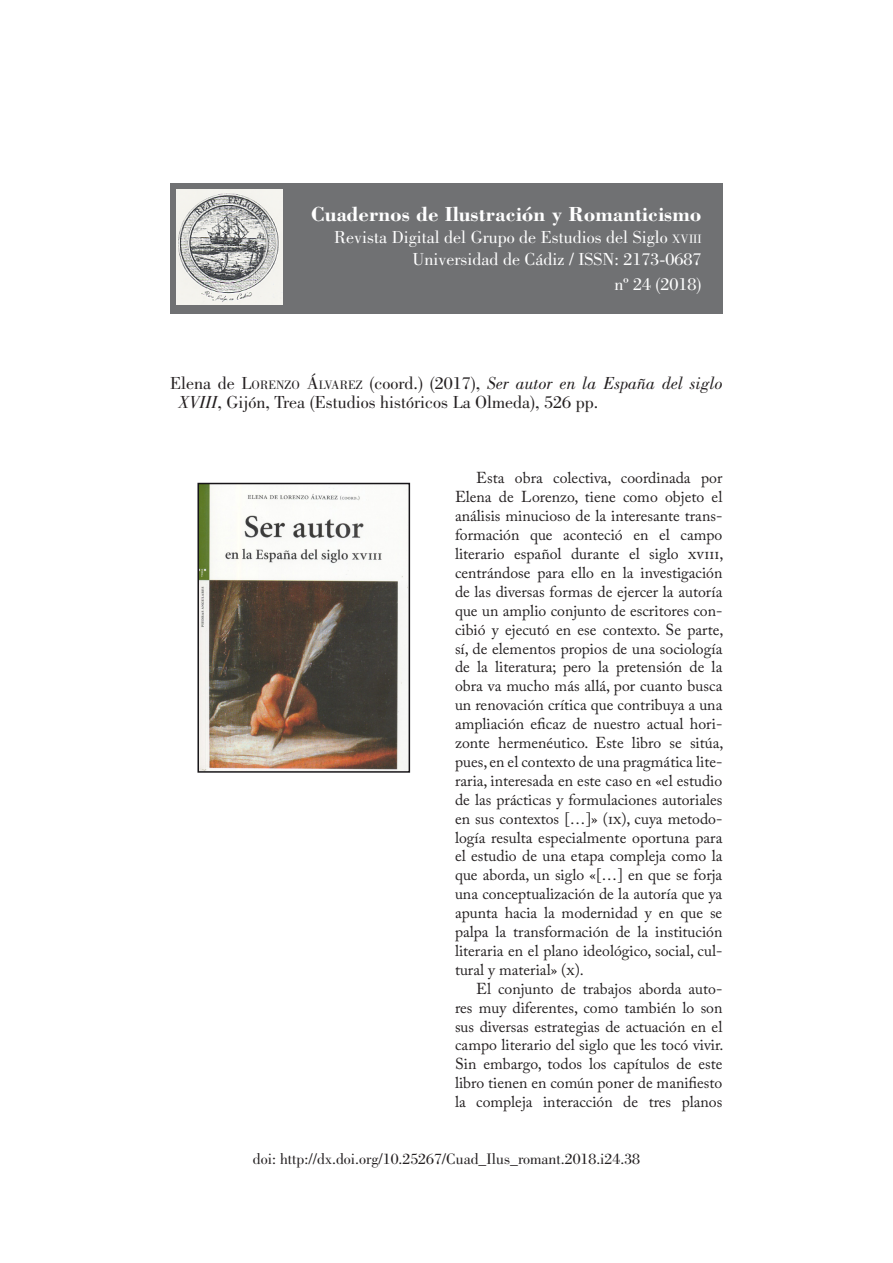
<style>
.page{position:relative;width:893px;height:1263px;background:#fff}
.page>*{position:absolute;margin:0;border:0;box-sizing:border-box;transform-origin:0 0}
.t1{font:700 21px "Bodoni Std";color:#fff}
.Resumen{font:18px/18.9px "Bodoni Std";color:#231f20}
.t2{font:18px "Bodoni Std";color:#fff}
.t3{font:18px "Bodoni Std";color:#fff}
.Texto{font:15.75px/18.9px "Adobe Caslon Pro";color:#231f20;text-align:justify}
.Resumen-2{font:15.75px "Bodoni Std";color:#231f20}
.s1{font-size:12.6px}
.s2{font-style:inherit}
.s3{font-style:italic}
</style>
<div class="page">
<div style="left:170px;top:183px;width:553px;height:131px;background:#707173"></div>
<img style="left:176px;top:189px;width:107px;height:115px">
<img style="left:200px;top:486px;width:207px;height:284px">
<div style="left:197px;top:483px;width:213px;height:290px;border:2px solid #171518"></div>
<p class="t1" style="left:311px;top:201px;width:392px">Cuadernos de Ilustración y Romanticismo</p>
<p class="t2" style="left:334px;top:227px;width:369px">Revista Digital del Grupo de Estudios del Siglo <span class="s1">XVIII</span></p>
<p class="t2" style="left:413px;top:249px;width:290px">Universidad de Cádiz / ISSN: <span class="s2">2173-0687</span></p>
<p class="t3" style="left:615px;top:274px;width:89px"><span class="s2">nº</span> 24 <span class="s2">(</span>2018<span class="s2">)</span></p>
<p class="Resumen" style="left:179px;top:374px;width:546px;text-indent:-9px">Elena de <span class="s2">L</span><span class="s1">ORENZO</span> <span class="s2">Á</span><span class="s1">LVAREZ</span> (coord.) (2017), <span class="s3">Ser autor en la España del siglo<br>XVIII</span>, Gijón, Trea (Estudios históricos La Olmeda), 526 pp.</p>
<p class="Texto" style="left:455px;top:468px;width:270px;text-indent:21px">Esta obra colectiva, coordinada por Elena de Lorenzo, tiene como objeto el análisis minucioso de la interesante trans&shy;formación que aconteció en el campo literario español durante el siglo xviii, centrándose para ello en la investigación de las diversas formas de ejercer la autoría que un amplio conjunto de escritores con&shy;cibió y ejecutó en ese contexto. Se parte, sí, de elementos propios de una sociología de la literatura; pero la pretensión de la obra va mucho más allá, por cuanto busca un renovación crítica que contribuya a una ampliación eficaz de nuestro actual hori&shy;zonte hermenéutico. Este libro se sitúa, pues, en el contexto de una pragmática lite&shy;raria, interesada en este caso en «el estudio de las prácticas y formulaciones autoriales en sus contextos […]» (ix), cuya metodo&shy;logía resulta especialmente oportuna para el estudio de una etapa compleja como la que aborda, un siglo «[…] en que se forja una conceptualización de la autoría que ya apunta hacia la modernidad y en que se palpa la transformación de la institución literaria en el plano ideológico, social, cul&shy;tural y material» (x).</p>
<p class="Texto" style="left:455px;top:979px;width:270px;text-indent:21px">El conjunto de trabajos aborda auto&shy;res muy diferentes, como también lo son sus diversas estrategias de actuación en el campo literario del siglo que les tocó vivir.<br>Sin embargo, todos los capítulos de este libro tienen en común poner de manifiesto la compleja interacción de tres planos</p>
<p class="Resumen-2" style="left:253px;top:1150px;width:389px">doi: http://dx.doi.org/10.25267/Cuad_Ilus_romant.2018.i24.38</p>
</div>
